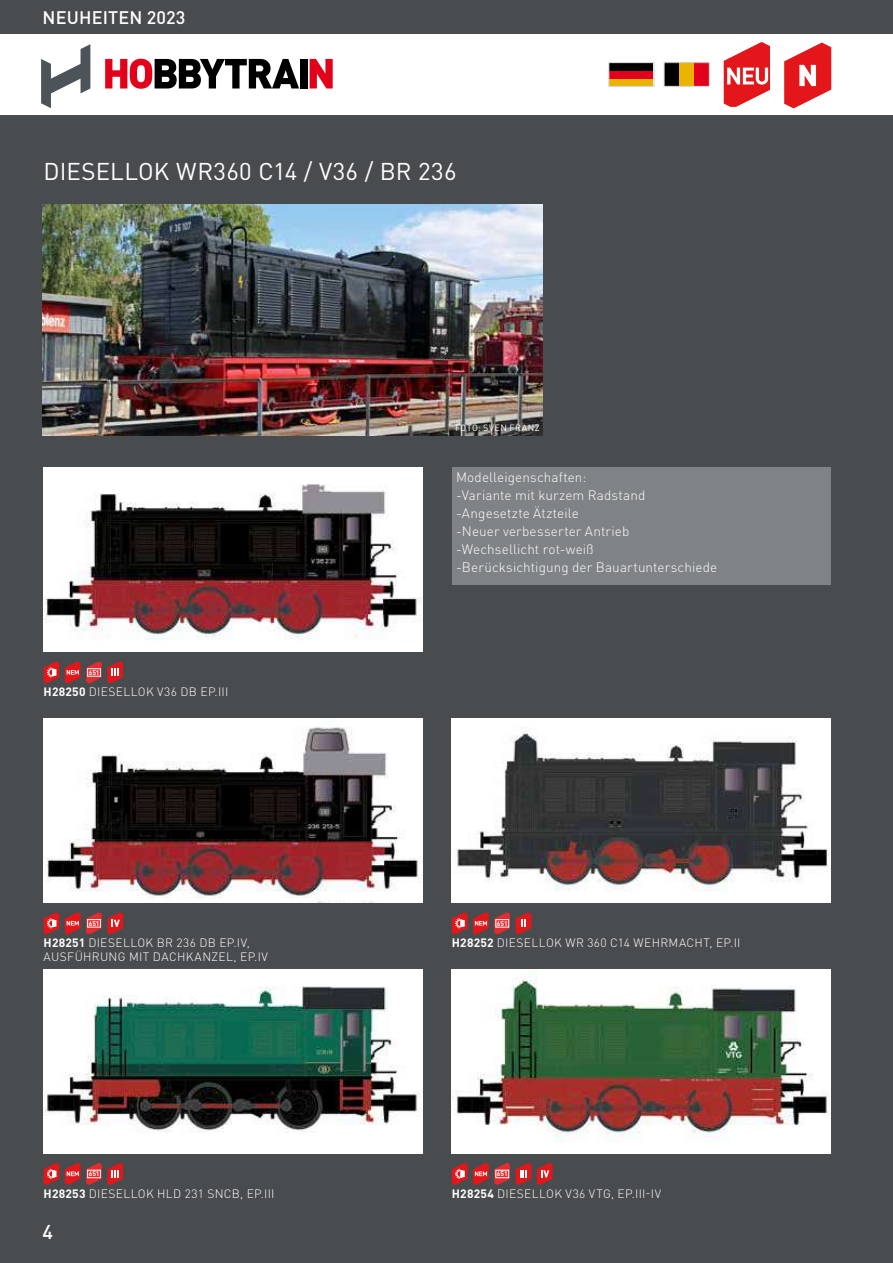
<style>
.page{position:relative;width:893px;height:1263px;background:#fff}
.page>*{position:absolute;margin:0;border:0;box-sizing:border-box;transform-origin:0 0}
.t1{font:24px "DIN Pro";letter-spacing:.01em;color:#fff}
.t2{font:500 19.8px "DIN Pro";color:#fff}
.t3{font:500 18px "DIN Pro";letter-spacing:.01em;color:#fff}
.t4{font:300 13.5px/18px "DIN Pro";letter-spacing:.01em;color:#fff}
.t5{font:300 12px/13.5px "DIN Pro";letter-spacing:.03em;color:#fff}
.t6{font:9px "DIN Pro";letter-spacing:.045em;color:#fff}
.t7{font:700 6.75px "DIN Pro";color:#fff}
.s1{font-weight:700}
</style>
<div class="page">
<div style="left:0;top:115px;width:893px;height:1148px;background:#494c4f"></div>
<svg style="left:784px;top:43px;width:47px;height:65px"></svg>
<div style="left:0;top:0;width:893px;height:34px;background:#494c4f"></div>
<svg style="left:724px;top:42px;width:46px;height:65px"></svg>
<img style="left:44px;top:468px;width:378px;height:184px">
<div style="left:664px;top:63px;width:15px;height:23px;background:#000"></div>
<div style="left:679px;top:63px;width:15px;height:23px;background:#e9b400"></div>
<div style="left:694px;top:63px;width:15px;height:23px;background:#e2001a"></div>
<div style="left:664px;top:62px;width:46px;height:25px;border:1px solid #d0d1d2"></div>
<svg style="left:310px;top:59px;width:23px;height:29px"></svg>
<div style="left:300px;top:59px;width:7px;height:29px;background:#000"></div>
<svg style="left:41px;top:44px;width:49px;height:64px"></svg>
<svg style="left:105px;top:59px;width:194px;height:30px"></svg>
<img style="left:44px;top:719px;width:378px;height:183px">
<img style="left:452px;top:719px;width:378px;height:183px">
<img style="left:44px;top:969px;width:378px;height:184px">
<img style="left:452px;top:969px;width:378px;height:184px">
<img style="left:43px;top:204px;width:500px;height:231px">
<svg style="left:44px;top:661px;width:15px;height:22px"></svg>
<svg style="left:65px;top:661px;width:58px;height:22px"></svg>
<svg style="left:44px;top:912px;width:15px;height:22px"></svg>
<svg style="left:65px;top:912px;width:58px;height:22px"></svg>
<svg style="left:452px;top:912px;width:58px;height:22px"></svg>
<div style="left:495px;top:919px;width:14px;height:9px;border:1px solid #fff"></div>
<svg style="left:516px;top:912px;width:15px;height:22px"></svg>
<svg style="left:44px;top:1163px;width:15px;height:22px"></svg>
<svg style="left:65px;top:1163px;width:58px;height:22px"></svg>
<svg style="left:452px;top:1163px;width:58px;height:22px"></svg>
<div style="left:495px;top:1170px;width:14px;height:8px;border:1px solid #fff"></div>
<svg style="left:516px;top:1163px;width:15px;height:22px"></svg>
<div style="left:452px;top:468px;width:378px;height:117px;background:#7f8386"></div>
<div style="left:609px;top:79px;width:44px;height:7px;background:#e9b400"></div>
<div style="left:609px;top:71px;width:44px;height:8px;background:#e2001a"></div>
<div style="left:609px;top:63px;width:44px;height:8px;background:#000"></div>
<div style="left:608px;top:62px;width:46px;height:25px;border:1px solid #d0d1d2"></div>
<svg style="left:537px;top:1163px;width:16px;height:22px"></svg>
<h3 class="t3" style="left:43px;top:6px;width:144px">NEUHEITEN 2023</h3>
<h1 class="t1" style="left:44px;top:155px;width:414px">DIESELLOK WR360 C14 / V36 / BR 236</h1>
<p class="t6" style="left:455px;top:421px;width:86px">FOTO: SVEN FRANZ</p>
<p class="t7" style="left:89px;top:668px;width:12px">651</p>
<p class="t5" style="left:44px;top:685px;width:186px"><span class="s1">H28250</span> DIESELLOK V36 DB EP.III</p>
<p class="t4" style="left:456px;top:468px;width:263px">Modelleigenschaften:<br>-Variante mit kurzem Radstand -Angesetzte Ätzteile<br>-Neuer verbesserter Antrieb<br>-Wechsellicht rot-weiß<br>-Berücksichtigung der Bauartunterschiede</p>
<p class="t7" style="left:89px;top:919px;width:12px">651</p>
<p class="t7" style="left:497px;top:919px;width:12px">651</p>
<p class="t5" style="left:44px;top:936px;width:226px"><span class="s1">H28251</span> DIESELLOK BR 236 DB EP.IV,<br>AUSFÜHRUNG MIT DACHKANZEL, EP.IV</p>
<p class="t5" style="left:452px;top:936px;width:290px"><span class="s1">H28252</span> DIESELLOK WR 360 C14 WEHRMACHT, EP.II</p>
<p class="t7" style="left:89px;top:1169px;width:12px">651</p>
<p class="t7" style="left:497px;top:1169px;width:12px">651</p>
<p class="t5" style="left:44px;top:1186px;width:232px"><span class="s1">H28253</span> DIESELLOK HLD 231 SNCB, EP.III</p>
<p class="t5" style="left:452px;top:1186px;width:211px"><span class="s1">H28254</span> DIESELLOK V36 VTG, EP.III-IV</p>
<h2 class="t2" style="left:43px;top:1218px;width:12px">4</h2>
</div>
